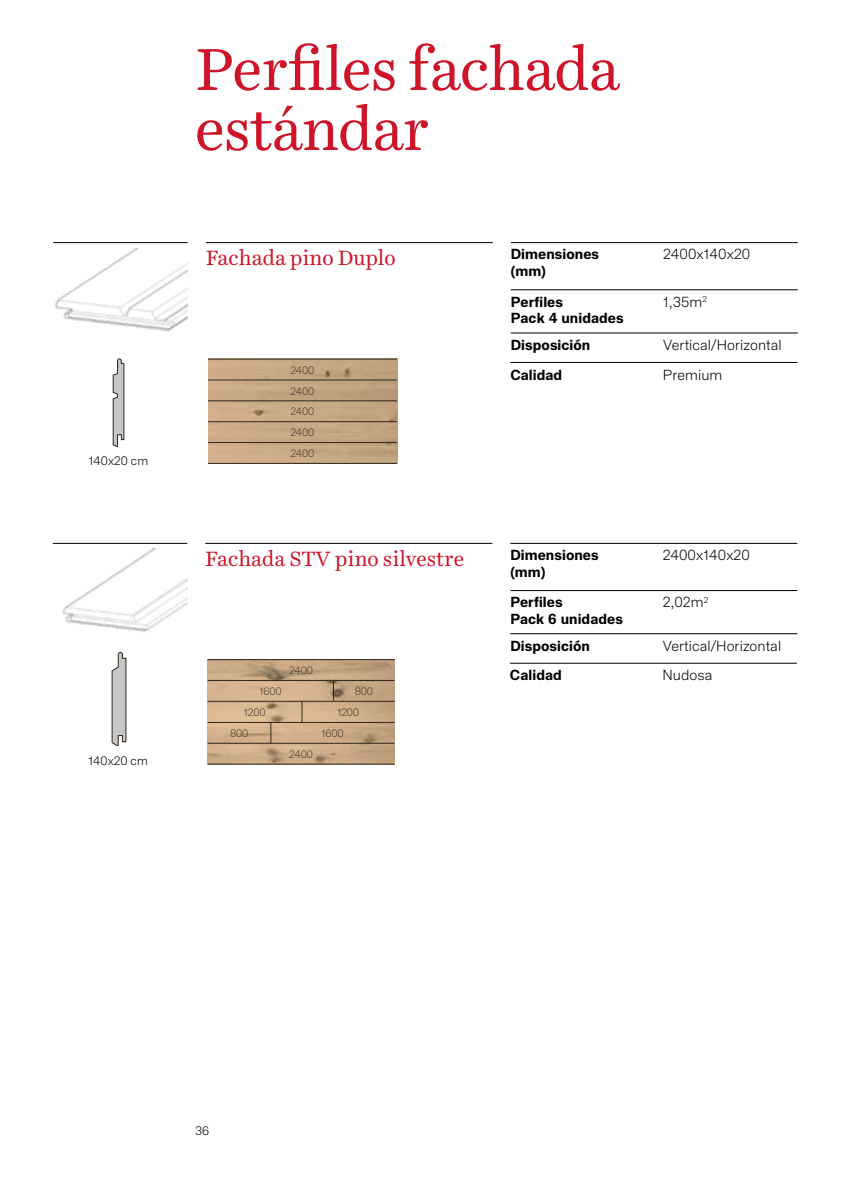
<style>
.page{position:relative;width:851px;height:1191px;background:#fff}
.page>*{position:absolute;margin:0;border:0;box-sizing:border-box;transform-origin:0 0}
.t1{font:60px/60px "Harrietv 2 Text";letter-spacing:-.02em;color:#ce1428}
.t2{font:21px "Harrietv 2 Text";letter-spacing:-.005em;color:#ce1428}
.t3{font:700 14.25px/16.5px "Staff Grotesk";letter-spacing:.005em;color:#000}
.t4{font:300 14.25px "Staff Grotesk";letter-spacing:.005em;color:#000}
.t5{font:300 12px "Staff Grotesk";letter-spacing:.005em;color:#000}
.t6{font:300 10.5px/20.9px "Staff Grotesk";letter-spacing:-.015em;color:#493d33;text-align:justify}
</style>
<div class="page">
<img style="left:207px;top:660px;width:187px;height:104px">
<hr style="left:207px;top:659px;width:64px;height:1px;background:#31271d">
<hr style="left:271px;top:659px;width:31px;height:1px;background:#31271d">
<hr style="left:302px;top:659px;width:31px;height:1px;background:#31271d">
<hr style="left:333px;top:659px;width:61px;height:1px;background:#31271d">
<hr style="left:207px;top:764px;width:64px;height:1px;background:#31271d">
<hr style="left:271px;top:764px;width:31px;height:1px;background:#31271d">
<hr style="left:302px;top:764px;width:31px;height:1px;background:#31271d">
<hr style="left:333px;top:764px;width:61px;height:1px;background:#31271d">
<hr style="left:207px;top:680px;width:64px;height:1px;background:#31271d">
<hr style="left:271px;top:680px;width:31px;height:1px;background:#31271d">
<hr style="left:302px;top:680px;width:31px;height:1px;background:#31271d">
<hr style="left:333px;top:680px;width:61px;height:1px;background:#31271d">
<svg style="left:333px;top:680px;width:1px;height:21px"></svg>
<hr style="left:207px;top:701px;width:64px;height:1px;background:#31271d">
<hr style="left:271px;top:701px;width:31px;height:1px;background:#31271d">
<hr style="left:302px;top:701px;width:31px;height:1px;background:#31271d">
<svg style="left:302px;top:701px;width:1px;height:21px"></svg>
<hr style="left:333px;top:701px;width:61px;height:1px;background:#31271d">
<hr style="left:207px;top:722px;width:64px;height:1px;background:#31271d">
<hr style="left:271px;top:722px;width:31px;height:1px;background:#31271d">
<svg style="left:270px;top:722px;width:1px;height:21px"></svg>
<hr style="left:302px;top:722px;width:31px;height:1px;background:#31271d">
<hr style="left:333px;top:722px;width:61px;height:1px;background:#31271d">
<hr style="left:207px;top:743px;width:64px;height:1px;background:#31271d">
<hr style="left:271px;top:743px;width:31px;height:1px;background:#31271d">
<hr style="left:302px;top:743px;width:31px;height:1px;background:#31271d">
<hr style="left:333px;top:743px;width:61px;height:1px;background:#31271d">
<svg style="left:112px;top:652px;width:14px;height:93px"></svg>
<hr style="left:510px;top:362px;width:287px;height:1px;background:#000">
<hr style="left:510px;top:663px;width:286px;height:1px;background:#000">
<hr style="left:53px;top:242px;width:135px;height:1px;background:#000">
<hr style="left:53px;top:543px;width:134px;height:1px;background:#000">
<hr style="left:206px;top:242px;width:286px;height:1px;background:#000">
<hr style="left:205px;top:543px;width:287px;height:1px;background:#000">
<hr style="left:510px;top:242px;width:287px;height:1px;background:#000">
<hr style="left:510px;top:543px;width:287px;height:1px;background:#000">
<hr style="left:510px;top:333px;width:287px;height:1px;background:#000">
<hr style="left:510px;top:633px;width:287px;height:1px;background:#000">
<hr style="left:510px;top:289px;width:287px;height:1px;background:#000">
<hr style="left:510px;top:590px;width:287px;height:1px;background:#000">
<img style="left:54px;top:248px;width:134px;height:84px">
<img style="left:62px;top:549px;width:125px;height:83px">
<img style="left:208px;top:360px;width:189px;height:103px">
<hr style="left:208px;top:359px;width:189px;height:1px;background:#31271d">
<hr style="left:208px;top:380px;width:189px;height:1px;background:#31271d">
<hr style="left:208px;top:400px;width:189px;height:1px;background:#31271d">
<hr style="left:208px;top:421px;width:189px;height:1px;background:#31271d">
<hr style="left:208px;top:442px;width:189px;height:1px;background:#31271d">
<hr style="left:208px;top:463px;width:189px;height:1px;background:#31271d">
<svg style="left:113px;top:359px;width:11px;height:88px"></svg>
<p class="t5" style="left:89px;top:453px;width:61px">140x20 cm</p>
<p class="t5" style="left:88px;top:754px;width:61px">140x20 cm</p>
<h1 class="t1" style="left:195px;top:39px;width:426px">Perfiles fachada estándar</h1>
<h2 class="t2" style="left:206px;top:243px;width:191px">Fachada pino Duplo</h2>
<p class="t3" style="left:510px;top:246px;width:90px">Dimensiones (mm)</p>
<p class="t4" style="left:663px;top:246px;width:88px">2400x140x20</p>
<p class="t3" style="left:510px;top:293px;width:114px">Perfiles<br>Pack 4 unidades</p>
<p class="t4" style="left:663px;top:293px;width:45px">1,35m<sup>2</sup></p>
<p class="t3" style="left:510px;top:336px;width:81px">Disposición</p>
<p class="t4" style="left:663px;top:336px;width:120px">Vertical/Horizontal</p>
<p class="t6" style="left:290px;top:359px;width:25px">2400<br>2400<br>2400<br>2400<br>2400</p>
<p class="t3" style="left:510px;top:366px;width:53px">Calidad</p>
<p class="t4" style="left:662px;top:366px;width:61px">Premium</p>
<h2 class="t2" style="left:205px;top:544px;width:260px">Fachada STV pino silvestre</h2>
<p class="t3" style="left:510px;top:547px;width:90px">Dimensiones (mm)</p>
<p class="t4" style="left:662px;top:546px;width:88px">2400x140x20</p>
<p class="t3" style="left:510px;top:594px;width:114px">Perfiles<br>Pack 6 unidades</p>
<p class="t4" style="left:662px;top:593px;width:47px">2,02m<sup>2</sup></p>
<p class="t3" style="left:510px;top:637px;width:81px">Disposición</p>
<p class="t4" style="left:662px;top:637px;width:120px">Vertical/Horizontal</p>
<p class="t6" style="left:289px;top:660px;width:25px">2400</p>
<p class="t3" style="left:510px;top:667px;width:53px">Calidad</p>
<p class="t4" style="left:662px;top:666px;width:51px">Nudosa</p>
<p class="t6" style="left:259px;top:680px;width:24px">1600</p>
<p class="t6" style="left:355px;top:680px;width:20px">800</p>
<p class="t6" style="left:244px;top:701px;width:23px">1200</p>
<p class="t6" style="left:337px;top:701px;width:23px">1200</p>
<p class="t6" style="left:230px;top:722px;width:20px">800</p>
<p class="t6" style="left:321px;top:722px;width:24px">1600</p>
<p class="t6" style="left:289px;top:743px;width:25px">2400</p>
<p class="t5" style="left:195px;top:1123px;width:16px">36</p>
</div>
